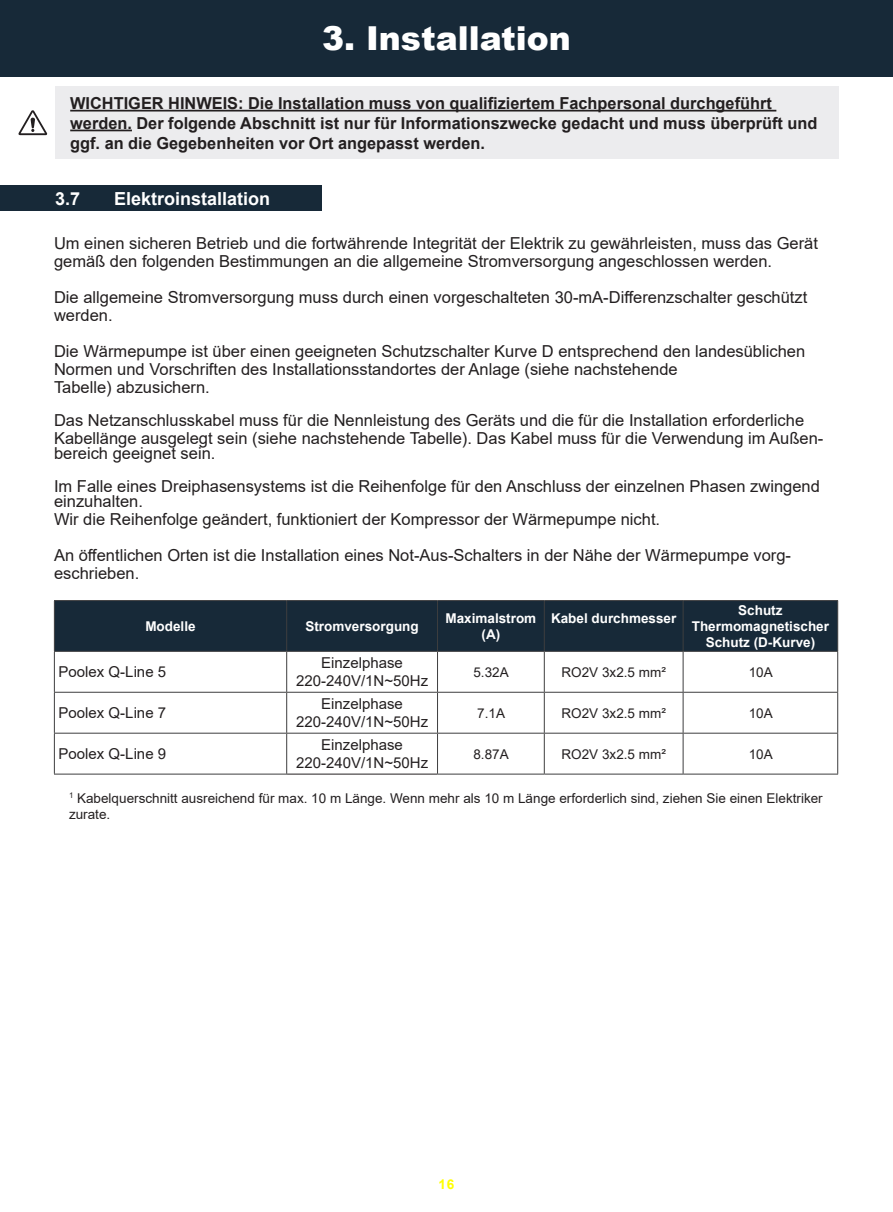
<style>
.page{position:relative;width:893px;height:1212px;background:#fff}
.page>*{position:absolute;margin:0;border:0;box-sizing:border-box;transform-origin:0 0}
.t1{font:900 33px "Arial";color:#fff}
.t2{font:700 18px "Arial";color:#fff}
.t3{font:16.5px/18px "Arial";color:#231f20}
.t4{font:700 16.5px/19.8px "Arial";color:#231f20}
.t5{font:15px/18px "Arial";color:#231f20;text-align:center}
.t6{font:13.5px/16.2px "Arial";color:#231f20}
.t7{font:700 13.5px/16.2px "Arial";color:#fff;text-align:center}
.t8{font:700 13.5px "Arial";color:#ff0}
</style>
<div class="page">
<div style="left:0;top:0;width:893px;height:77px;background:#172938"></div>
<div style="left:55px;top:601px;width:782px;height:50px;background:#172938"></div>
<hr style="left:287px;top:774px;width:150px;height:1px;background:#231f20">
<hr style="left:54px;top:600px;width:233px;height:1px;background:#3e3e3f">
<hr style="left:54px;top:601px;width:1px;height:50px;background:#3e3e3f">
<hr style="left:287px;top:600px;width:150px;height:1px;background:#3e3e3f">
<hr style="left:286px;top:601px;width:1px;height:50px;background:#3e3e3f">
<hr style="left:437px;top:600px;width:107px;height:1px;background:#3e3e3f">
<hr style="left:437px;top:601px;width:1px;height:50px;background:#3e3e3f">
<hr style="left:544px;top:600px;width:139px;height:1px;background:#3e3e3f">
<hr style="left:544px;top:601px;width:1px;height:50px;background:#3e3e3f">
<hr style="left:683px;top:600px;width:155px;height:1px;background:#3e3e3f">
<hr style="left:683px;top:601px;width:1px;height:50px;background:#3e3e3f">
<hr style="left:837px;top:601px;width:1px;height:50px;background:#3e3e3f">
<hr style="left:54px;top:651px;width:233px;height:1px;background:#3e3e3f">
<hr style="left:54px;top:652px;width:1px;height:40px;background:#3e3e3f">
<hr style="left:54px;top:692px;width:233px;height:1px;background:#3e3e3f">
<hr style="left:54px;top:693px;width:1px;height:40px;background:#3e3e3f">
<hr style="left:54px;top:733px;width:1px;height:41px;background:#3e3e3f">
<hr style="left:54px;top:733px;width:233px;height:1px;background:#3e3e3f">
<hr style="left:54px;top:774px;width:233px;height:1px;background:#3e3e3f">
<hr style="left:437px;top:651px;width:107px;height:1px;background:#3e3e3f">
<hr style="left:544px;top:651px;width:139px;height:1px;background:#3e3e3f">
<hr style="left:544px;top:652px;width:1px;height:40px;background:#3e3e3f">
<hr style="left:683px;top:651px;width:155px;height:1px;background:#3e3e3f">
<hr style="left:683px;top:652px;width:1px;height:40px;background:#3e3e3f">
<hr style="left:837px;top:652px;width:1px;height:40px;background:#3e3e3f">
<hr style="left:437px;top:692px;width:107px;height:1px;background:#3e3e3f">
<hr style="left:544px;top:692px;width:139px;height:1px;background:#3e3e3f">
<hr style="left:544px;top:693px;width:1px;height:40px;background:#3e3e3f">
<hr style="left:683px;top:692px;width:155px;height:1px;background:#3e3e3f">
<hr style="left:683px;top:693px;width:1px;height:40px;background:#3e3e3f">
<hr style="left:837px;top:693px;width:1px;height:40px;background:#3e3e3f">
<hr style="left:544px;top:733px;width:1px;height:41px;background:#3e3e3f">
<hr style="left:683px;top:733px;width:1px;height:41px;background:#3e3e3f">
<hr style="left:837px;top:733px;width:1px;height:41px;background:#3e3e3f">
<hr style="left:437px;top:733px;width:107px;height:1px;background:#3e3e3f">
<hr style="left:544px;top:733px;width:139px;height:1px;background:#3e3e3f">
<hr style="left:683px;top:733px;width:155px;height:1px;background:#3e3e3f">
<hr style="left:437px;top:774px;width:107px;height:1px;background:#3e3e3f">
<hr style="left:544px;top:774px;width:139px;height:1px;background:#3e3e3f">
<hr style="left:683px;top:774px;width:155px;height:1px;background:#3e3e3f">
<hr style="left:437px;top:652px;width:1px;height:40px;background:#3e3e3f">
<hr style="left:437px;top:693px;width:1px;height:40px;background:#3e3e3f">
<hr style="left:437px;top:733px;width:1px;height:41px;background:#3e3e3f">
<hr style="left:287px;top:651px;width:150px;height:1px;background:#3e3e3f">
<hr style="left:287px;top:692px;width:150px;height:1px;background:#3e3e3f">
<hr style="left:287px;top:733px;width:150px;height:1px;background:#3e3e3f">
<hr style="left:286px;top:652px;width:1px;height:40px;background:#3e3e3f">
<hr style="left:286px;top:693px;width:1px;height:40px;background:#3e3e3f">
<hr style="left:286px;top:733px;width:1px;height:41px;background:#3e3e3f">
<div style="left:0;top:186px;width:321px;height:25px;background:#172938"></div>
<div style="left:55px;top:87px;width:784px;height:72px;background:#ececee"></div>
<hr style="left:70px;top:110px;width:706px;height:1px;background:#231f20">
<hr style="left:70px;top:130px;width:62px;height:1px;background:#231f20">
<svg style="left:18px;top:110px;width:29px;height:25px"></svg>
<h1 class="t1" style="left:322px;top:26px;width:250px">3. Installation</h1>
<p class="t4" style="left:70px;top:93px;width:749px">WICHTIGER HINWEIS: Die Installation muss von qualifiziertem Fachpersonal durchgeführt werden. Der folgende Abschnitt ist nur für Informationszwecke gedacht und muss überprüft und ggf. an die Gegebenheiten vor Ort angepasst werden.</p>
<p class="t2" style="left:55px;top:192px;width:27px">3.7</p>
<p class="t2" style="left:114px;top:192px;width:158px">Elektroinstallation</p>
<p class="t3" style="left:54px;top:236px;width:765px">Um einen sicheren Betrieb und die fortwährende Integrität der Elektrik zu gewährleisten, muss das Gerät gemäß den folgenden Bestimmungen an die allgemeine Stromversorgung angeschlossen werden.</p>
<p class="t3" style="left:54px;top:288px;width:755px">Die allgemeine Stromversorgung muss durch einen vorgeschalteten 30-mA-Differenzschalter geschützt werden.</p>
<p class="t3" style="left:54px;top:344px;width:753px">Die Wärmepumpe ist über einen geeigneten Schutzschalter Kurve D entsprechend den landesüblichen<br>Normen und Vorschriften des Installationsstandortes der Anlage (siehe nachstehende<br>Tabelle) abzusichern.</p>
<p class="t3" style="left:54px;top:413px;width:771px">Das Netzanschlusskabel muss für die Nennleistung des Geräts und die für die Installation erforderliche<br>Kabellänge ausgelegt sein (siehe nachstehende Tabelle). Das Kabel muss für die Verwendung im Außen-</p>
<p class="t3" style="left:54px;top:438px;width:767px;line-height:33px">bereich geeignet sein.<br>Im Falle eines Dreiphasensystems ist die Reihenfolge für den Anschluss der einzelnen Phasen zwingend</p>
<p class="t3" style="left:54px;top:494px;width:608px">einzuhalten.<br>Wir die Reihenfolge geändert, funktioniert der Kompressor der Wärmepumpe nicht.</p>
<p class="t3" style="left:54px;top:546px;width:738px">An öffentlichen Orten ist die Installation eines Not-Aus-Schalters in der Nähe der Wärmepumpe vorg&shy;eschrieben.</p>
<p class="t7" style="left:145px;top:619px;width:52px">Modelle</p>
<p class="t7" style="left:305px;top:619px;width:115px">Stromversorgung</p>
<p class="t7" style="left:445px;top:611px;width:92px">Maximalstrom (A)</p>
<p class="t7" style="left:551px;top:611px;width:127px">Kabel durchmesser</p>
<p class="t7" style="left:692px;top:603px;width:139px">Schutz<br>Thermomagnetischer<br>Schutz (D-Kurve)</p>
<p class="t5" style="left:59px;top:664px;width:109px">Poolex Q-Line 5</p>
<p class="t5" style="left:296px;top:655px;width:134px">Einzelphase<br>220-240V/1N~50Hz</p>
<p class="t6" style="left:473px;top:665px;width:37px">5.32A</p>
<p class="t6" style="left:562px;top:665px;width:106px">RO2V 3x2.5 mm²</p>
<p class="t6" style="left:749px;top:665px;width:26px">10A</p>
<p class="t5" style="left:59px;top:705px;width:109px">Poolex Q-Line 7</p>
<p class="t5" style="left:296px;top:696px;width:134px">Einzelphase<br>220-240V/1N~50Hz</p>
<p class="t6" style="left:477px;top:706px;width:30px">7.1A</p>
<p class="t6" style="left:562px;top:706px;width:106px">RO2V 3x2.5 mm²</p>
<p class="t6" style="left:749px;top:706px;width:26px">10A</p>
<p class="t5" style="left:59px;top:746px;width:109px">Poolex Q-Line 9</p>
<p class="t5" style="left:296px;top:737px;width:134px">Einzelphase<br>220-240V/1N~50Hz</p>
<p class="t6" style="left:473px;top:747px;width:37px">8.87A</p>
<p class="t6" style="left:562px;top:747px;width:106px">RO2V 3x2.5 mm²</p>
<p class="t6" style="left:749px;top:747px;width:26px">10A</p>
<p class="t6" style="left:69px;top:791px;width:755px"><sup>1</sup> Kabelquerschnitt ausreichend für max. 10 m Länge. Wenn mehr als 10 m Länge erforderlich sind, ziehen Sie einen Elektriker zurate.</p>
<p class="t8" style="left:439px;top:1179px;width:17px">16</p>
</div>
